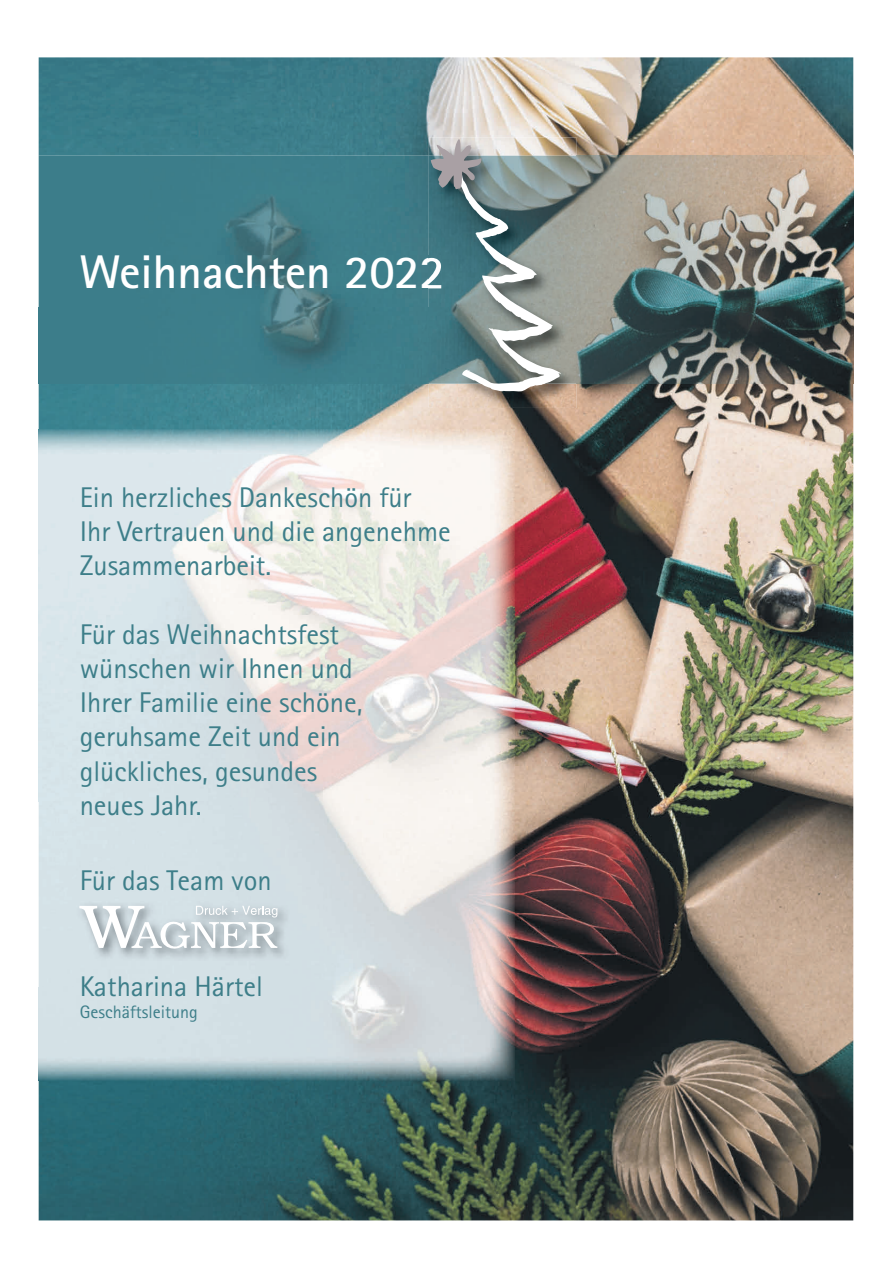
<style>
.page{position:relative;width:893px;height:1263px;background:#fff}
.page>*{position:absolute;margin:0;border:0;box-sizing:border-box;transform-origin:0 0}
.t1{font:700 47.25px "Rotis Sans Serif";color:#fff}
.t2{font:28.5px/34.2px "Rotis Sans Serif Std";color:#3d7e89}
.t3{font:18px "Rotis Sans Serif Std";color:#3d7e89}
</style>
<div class="page">
<img style="left:39px;top:57px;width:814px;height:1163px">
<img style="left:39px;top:156px;width:814px;height:228px">
<img style="left:81px;top:256px;width:348px;height:33px">
<img style="left:429px;top:137px;width:147px;height:271px">
<img style="left:429px;top:256px;width:2px;height:33px">
<svg style="left:431px;top:139px;width:130px;height:253px;background:#829697"></svg>
<img style="left:38px;top:429px;width:476px;height:651px">
<img style="left:76px;top:902px;width:214px;height:59px">
<svg style="left:79px;top:906px;width:198px;height:42px"></svg>
<h1 class="t1" style="left:79px;top:243px;width:367px">Weihnachten 2022</h1>
<p class="t2" style="left:80px;top:480px;width:373px">Ein herzliches Dankeschön für<br>Ihr Vertrauen und die angenehme<br>Zusammenarbeit.</p>
<p class="t2" style="left:80px;top:617px;width:284px">Für das Weihnachtsfest wünschen wir Ihnen und<br>Ihrer Familie eine schöne, geruhsame Zeit und ein glückliches, gesundes neues Jahr.</p>
<p class="t2" style="left:80px;top:863px;width:193px">Für das Team von</p>
<p class="t2" style="left:80px;top:969px;width:185px">Katharina Härtel</p>
<p class="t3" style="left:80px;top:1001px;width:119px">Geschäftsleitung</p>
</div>
